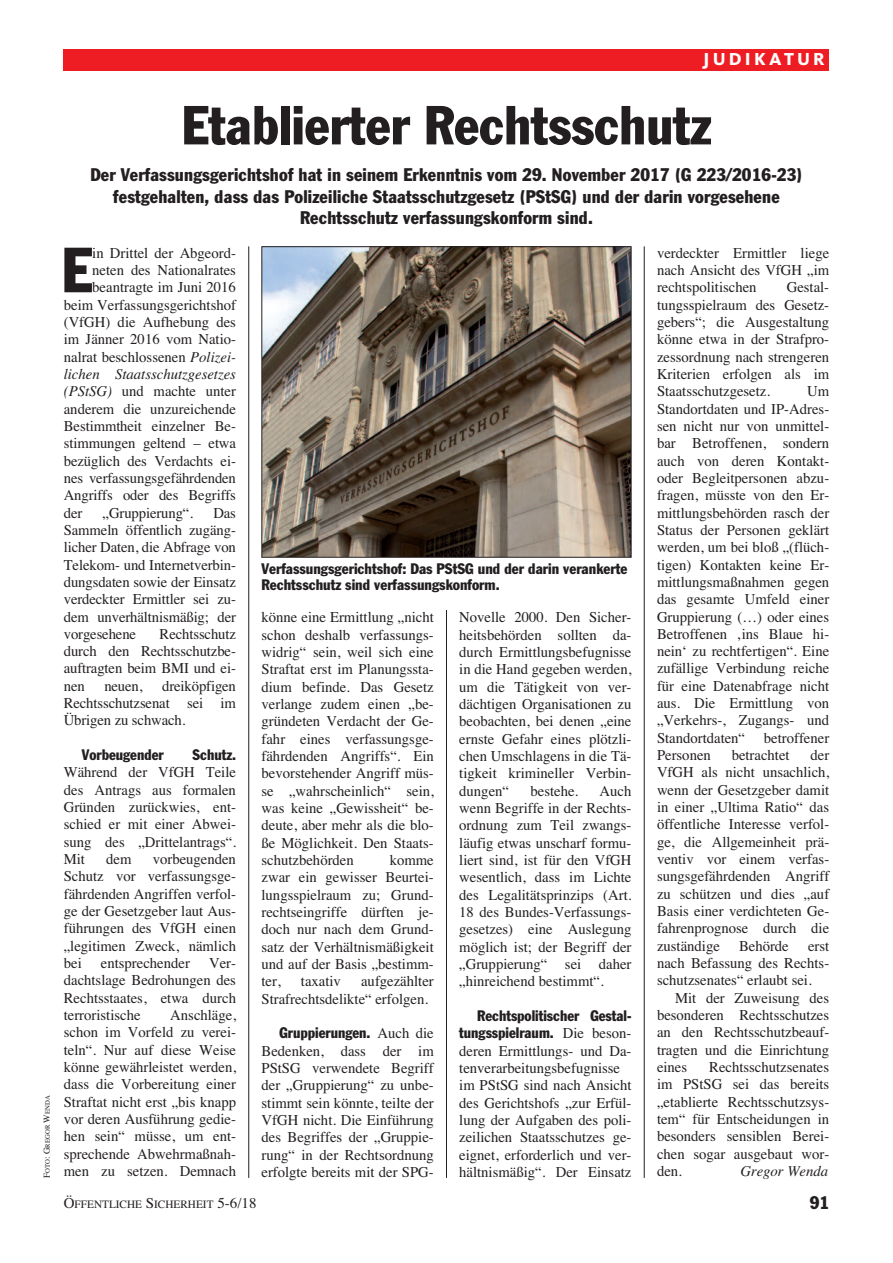
<style>
.page{position:relative;width:893px;height:1263px;background:#fff}
.page>*{position:absolute;margin:0;border:0;box-sizing:border-box;transform-origin:0 0}
.t1{font:condensed 62.7px "Franklin Gothic";color:#231f20}
.t2{font:condensed 54px "Franklin Gothic";color:#231f20}
.t3{font:condensed 18px/21.6px "Franklin Gothic";letter-spacing:.01em;color:#231f20;text-align:center}
.t4{font:800 18px "Kievit";letter-spacing:.175em;color:#fff}
.t5{font:15px/17.2px "Times";color:#231f20;text-align:justify}
.t6{font:condensed 15px/17.4px "Franklin Gothic";color:#231f20;text-align:right}
.t7{font:italic 15px "Times";color:#231f20}
.t8{font:11.25px "Times";color:#231f20}
.t9{font:6.75px "Times";color:#231f20}
.s1{font-size:9px}
.s2{font-style:italic}
.s3{font-family:"Times";font-stretch:normal}
.s4{font-size:15px}
</style>
<div class="page">
<hr style="left:644px;top:246px;width:1px;height:932px;background:#231f20">
<div style="left:64px;top:49px;width:765px;height:21px;background:#ee1d23"></div>
<hr style="left:248px;top:246px;width:1px;height:932px;background:#231f20">
<hr style="left:446px;top:610px;width:1px;height:568px;background:#231f20">
<img style="left:263px;top:248px;width:366px;height:308px">
<div style="left:261px;top:246px;width:370px;height:312px;border:1px solid #231f20"></div>
<p class="t4" style="left:703px;top:53px;width:123px">JUDIKATUR</p>
<p class="t9" style="left:44px;top:1178px;width:84px;rotate:-90deg"><span class="s1">F</span>OTO<span class="s1">: G</span>REGOR <span class="s1">W</span>ENDA</p>
<h2 class="t2" style="left:182px;top:106px;width:531px">Etablierter Rechtsschutz</h2>
<p class="t3" style="left:90px;top:165px;width:714px">Der Verfassungsgerichtshof hat in seinem Erkenntnis vom 29. November 2017 (G 223/2016-23) festgehalten, dass das Polizeiliche Staatsschutzgesetz (PStSG) und der darin vorgesehene<br>Rechtsschutz verfassungskonform sind.</p>
<h1 class="t1" style="left:62px;top:248px;width:32px">E</h1>
<p class="t5" style="left:92px;top:244px;width:145px">in Drittel der Abgeord-</p>
<p class="t5" style="left:92px;top:261px;width:145px">neten des Nationalrates</p>
<p class="t5" style="left:92px;top:278px;width:145px">beantragte im Juni 2016</p>
<p class="t5" style="left:64px;top:296px;width:174px">beim Verfassungsgerichtshof</p>
<p class="t5" style="left:64px;top:313px;width:174px">(VfGH) die Aufhebung des</p>
<p class="t5" style="left:64px;top:330px;width:174px">im Jänner 2016 vom Natio-</p>
<p class="t5" style="left:64px;top:348px;width:174px">nalrat beschlossenen <span class="s2">Polizei-</span></p>
<p class="t7" style="left:64px;top:365px;width:174px">lichen Staatsschutzgesetzes</p>
<p class="t5" style="left:64px;top:382px;width:174px"><span class="s2">(PStSG)</span> und machte unter</p>
<p class="t5" style="left:64px;top:400px;width:174px">anderem die unzureichende</p>
<p class="t5" style="left:64px;top:417px;width:174px">Bestimmtheit einzelner Be-</p>
<p class="t5" style="left:64px;top:434px;width:174px">stimmungen geltend – etwa</p>
<p class="t5" style="left:64px;top:452px;width:174px">bezüglich des Verdachts ei-</p>
<p class="t5" style="left:64px;top:469px;width:174px">nes verfassungsgefährdenden</p>
<p class="t5" style="left:64px;top:486px;width:174px">Angriffs oder des Begriffs</p>
<p class="t5" style="left:64px;top:504px;width:20px">der</p>
<p class="t5" style="left:103px;top:504px;width:92px">„Gruppierung“.</p>
<p class="t5" style="left:64px;top:504px;width:174px;text-indent:150px">Das Sammeln öffentlich zugäng&shy;licher Daten, die Abfrage von Telekom- und Internetverbin&shy;dungsdaten sowie der Einsatz verdeckter Ermittler sei zu&shy;dem unverhältnismäßig; der vorgesehene</p>
<p class="t5" style="left:64px;top:625px;width:174px;text-indent:96px">Rechtsschutz durch den Rechtsschutzbe&shy;auftragten beim BMI und ei&shy;nen</p>
<p class="t5" style="left:64px;top:677px;width:174px;text-indent:98px">dreiköpfigen Rechtsschutzsenat sei im Übrigen zu schwach.</p>
<p class="t6" style="left:82px;top:747px;width:83px">Vorbeugender</p>
<p class="t6" style="left:193px;top:747px;width:45px">Schutz.</p>
<p class="t5" style="left:64px;top:764px;width:174px">Während der VfGH Teile des Antrags aus formalen Gründen zurückwies, ent&shy;schied er mit einer Abwei&shy;sung des „Drittelantrags“.<br>Mit</p>
<p class="t5" style="left:104px;top:677px;width:40px">neuen,</p>
<p class="t5" style="left:64px;top:850px;width:174px;text-indent:89px">vorbeugenden Schutz vor verfassungsge&shy;fährdenden Angriffen verfol&shy;ge der Gesetzgeber laut Aus&shy;führungen des VfGH einen „legitimen Zweck, nämlich bei</p>
<p class="t5" style="left:106px;top:850px;width:27px">dem</p>
<p class="t5" style="left:101px;top:954px;width:90px">entsprechender</p>
<p class="t5" style="left:64px;top:954px;width:174px;text-indent:145px">Ver&shy;dachtslage Bedrohungen des Rechtsstaates, etwa durch terroristische</p>
<p class="t5" style="left:64px;top:1006px;width:174px;text-indent:106px">Anschläge, schon im Vorfeld zu verei&shy;teln“. Nur auf diese Weise könne gewährleistet werden, dass die Vorbereitung einer Straftat nicht erst „bis knapp vor deren Ausführung gedie&shy;hen sein“ müsse, um ent&shy;sprechende Abwehrmaßnah&shy;men zu setzen. Demnach</p>
<p class="t6" style="left:261px;top:562px;width:367px;line-height:15.8px;text-align:left">Verfassungsgerichtshof: Das PStSG und der darin verankerte<br>Rechtsschutz sind verfassungskonform.</p>
<p class="t5" style="left:262px;top:609px;width:174px">könne eine Ermittlung „nicht schon deshalb verfassungs&shy;widrig“ sein, weil sich eine Straftat erst im Planungssta&shy;dium befinde. Das Gesetz verlange zudem einen „be&shy;gründeten Verdacht der Ge&shy;fahr eines verfassungsge&shy;fährdenden Angriffs“. Ein bevorstehender Angriff müs&shy;se „wahrscheinlich“ sein, was keine „Gewissheit“ be&shy;deute, aber mehr als die blo&shy;ße Möglichkeit. Den Staats&shy;schutzbehörden</p>
<p class="t5" style="left:262px;top:851px;width:174px;text-indent:128px">komme zwar ein gewisser Beurtei&shy;lungsspielraum zu; Grund&shy;rechtseingriffe dürften je&shy;doch nur nach dem Grund&shy;satz der Verhältnismäßigkeit und auf der Basis „bestimm&shy;ter,</p>
<p class="t5" style="left:262px;top:972px;width:174px;text-indent:100px">aufgezählter<br>Strafrechtsdelikte“ erfolgen.</p>
<p class="t6" style="left:280px;top:1025px;width:156px">Gruppierungen. <span class="s3">Auch die</span></p>
<p class="t5" style="left:262px;top:1042px;width:174px">Bedenken, dass der im PStSG verwendete Begriff der „Gruppierung“ zu unbe&shy;stimmt sein könnte, teilte der VfGH nicht. Die Einführung des Begriffes der „Gruppie&shy;rung“ in der Rechtsordnung erfolgte bereits mit der SPG-</p>
<p class="t5" style="left:301px;top:972px;width:42px">taxativ</p>
<p class="t5" style="left:459px;top:609px;width:174px">Novelle 2000. Den Sicher&shy;heitsbehörden sollten da&shy;durch Ermittlungsbefugnisse in die Hand gegeben werden, um die Tätigkeit von ver&shy;dächtigen Organisationen zu beobachten, bei denen „eine ernste Gefahr eines plötzli&shy;chen Umschlagens in die Tä&shy;tigkeit krimineller Verbin&shy;dungen“</p>
<p class="t5" style="left:459px;top:782px;width:174px;text-indent:140px">Auch wenn Begriffe in der Rechts&shy;ordnung zum Teil zwangs&shy;läufig etwas unscharf formu&shy;liert sind, ist für den VfGH wesentlich, dass im Lichte des Legalitätsprinzips (Art.<br>18 des Bundes-Verfassungs&shy;gesetzes) eine Auslegung möglich ist; der Begriff der „Gruppierung“ sei daher „hinreichend bestimmt“.</p>
<p class="t6" style="left:459px;top:1008px;width:174px">Rechtspolitischer Gestal&shy;tungsspielraum. <span class="s3">Die beson-</span></p>
<p class="t5" style="left:459px;top:1042px;width:174px;text-align:left">deren Ermittlungs- und Da&shy;tenverarbeitungsbefugnisse im PStSG sind nach Ansicht des Gerichtshofs „zur Erfül&shy;lung der Aufgaben des poli&shy;zeilichen Staatsschutzes ge&shy;eignet, erforderlich und ver&shy;hältnismäßig“. Der Einsatz</p>
<p class="t5" style="left:530px;top:782px;width:49px">bestehe.</p>
<p class="t5" style="left:657px;top:244px;width:174px">verdeckter Ermittler liege nach Ansicht des VfGH „im rechtspolitischen</p>
<p class="t5" style="left:657px;top:278px;width:174px;text-indent:130px">Gestal&shy;tungsspielraum des Gesetz&shy;gebers“; die Ausgestaltung könne etwa in der Strafpro&shy;zessordnung nach strengeren Kriterien erfolgen als im Staatsschutzgesetz.</p>
<p class="t5" style="left:657px;top:382px;width:174px;text-indent:150px">Um Standortdaten und IP-Adres&shy;sen nicht nur von unmittel&shy;bar Betroffenen, sondern auch von deren Kontakt&shy;oder Begleitpersonen abzu&shy;fragen, müsste von den Er&shy;mittlungsbehörden rasch der Status der Personen geklärt werden, um bei bloß „(flüch&shy;tigen) Kontakten keine Er&shy;mittlungsmaßnahmen gegen das gesamte Umfeld einer Gruppierung (…) oder eines Betroffenen ‚ins Blaue hi&shy;nein‘ zu rechtfertigen“. Eine zufällige Verbindung reiche für eine Datenabfrage nicht aus. Die Ermittlung von „Verkehrs-, Zugangs- und Standortdaten“ betroffener Personen</p>
<p class="t5" style="left:657px;top:746px;width:174px;text-indent:153px">der VfGH als nicht unsachlich, wenn der Gesetzgeber damit in einer „Ultima Ratio“ das öffentliche Interesse verfol&shy;ge, die Allgemeinheit prä&shy;ventiv vor einem verfas&shy;sungsgefährdenden Angriff zu schützen und dies „auf Basis einer verdichteten Ge&shy;fahrenprognose durch die zuständige</p>
<p class="t5" style="left:732px;top:746px;width:59px">betrachtet</p>
<p class="t5" style="left:739px;top:937px;width:51px">Behörde</p>
<p class="t5" style="left:657px;top:937px;width:174px;text-indent:151px">erst nach Befassung des Rechts&shy;schutzsenates“ erlaubt sei.</p>
<p class="t5" style="left:657px;top:989px;width:174px;text-indent:18px">Mit der Zuweisung des besonderen Rechtsschutzes an den Rechtsschutzbeauf&shy;tragten und die Einrichtung eines</p>
<p class="t5" style="left:657px;top:1058px;width:174px;text-indent:52px">Rechtsschutzsenates im PStSG sei das bereits „etablierte Rechtsschutzsys&shy;tem“ für Entscheidungen in besonders sensiblen Berei&shy;chen sogar ausgebaut wor&shy;den.</p>
<p class="t7" style="left:740px;top:1162px;width:89px">Gregor Wenda</p>
<p class="t8" style="left:64px;top:1198px;width:194px"><span class="s4">Ö</span>FFENTLICHE <span class="s4">S</span>ICHERHEIT <span class="s4">5-6/18</span></p>
<p class="t3" style="left:810px;top:1193px;width:21px">91</p>
</div>
